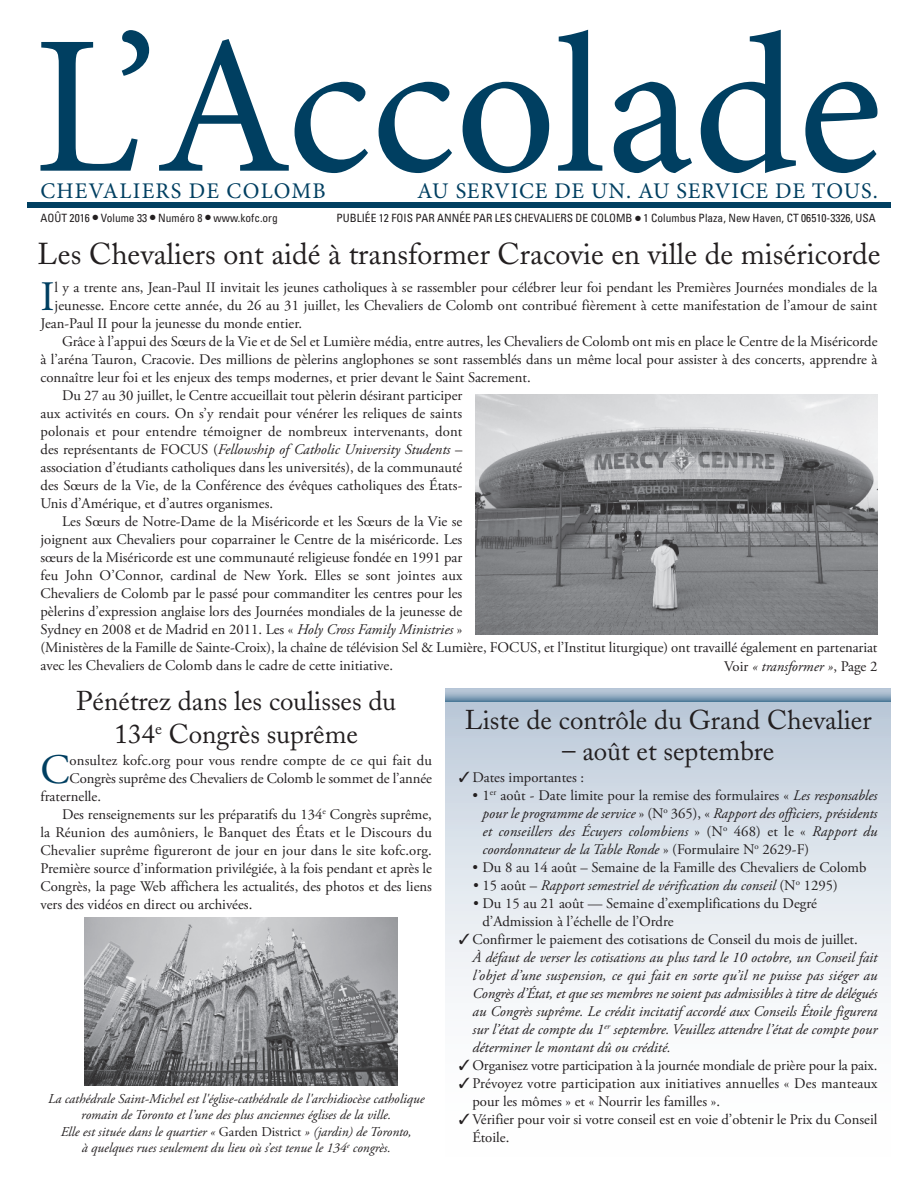
<style>
.page{position:relative;width:918px;height:1188px;background:#fff}
.page>*{position:absolute;margin:0;border:0;box-sizing:border-box;transform-origin:0 0}
.t1{font:41.85px "Adobe Garamond Pro";color:#003f61}
.t2{font:30px "Adobe Caslon";color:#231f20}
.t3{font:27px/33px "Adobe Caslon";color:#231f20;text-align:center}
.t4{font:22.35px "Minion Pro";letter-spacing:.04em;color:#003f61}
.t5{font:14.7px/18px "Adobe Garamond Pro";color:#231f20}
.t6{font:italic 14.7px/18px "Adobe Garamond Pro";color:#231f20;text-align:justify}
.t7{font:italic 13.5px/16.5px "Adobe Garamond Pro";color:#231f20;text-align:center}
.t8{font:condensed 11.4px "Univers";color:#231f20}
.s1{font-style:normal}
.s2{font-style:italic}
</style>
<div class="page">
<svg style="left:40px;top:30px;width:838px;height:143px"></svg>
<div style="left:27px;top:202px;width:864px;height:6px;background:#003f61"></div>
<div style="left:446px;top:688px;width:445px;height:473px;background:linear-gradient(to bottom,#c0cddc,#fff)"></div>
<svg style="left:446px;top:688px;width:445px;height:14px"></svg>
<img style="left:85px;top:917px;width:312px;height:169px">
<img style="left:475px;top:395px;width:403px;height:239px">
<h3 class="t4" style="left:41px;top:183px;width:287px">CHEVALIERS DE COLOMB</h3>
<h3 class="t4" style="left:417px;top:183px;width:462px">AU SERVICE DE UN. AU SERVICE DE TOUS.</h3>
<p class="t8" style="left:40px;top:213px;width:239px">AOÛT 2016 ● Volume 33 ● Numéro 8 ● www.kofc.org</p>
<p class="t8" style="left:336px;top:214px;width:541px">PUBLIÉE 12 FOIS PAR ANNÉE PAR LES CHEVALIERS DE COLOMB ● 1 Columbus Plaza, New Haven, CT 06510-3326, USA</p>
<h2 class="t2" style="left:37px;top:242px;width:845px">Les Chevaliers ont aidé à transformer Cracovie en ville de miséricorde</h2>
<h1 class="t1" style="left:41px;top:281px;width:16px">I</h1>
<p class="t5" style="left:55px;top:280px;width:824px">l y a trente ans, Jean-Paul II invitait les jeunes catholiques à se rassembler pour célébrer leur foi pendant les Premières Journées mondiales de la</p>
<p class="t5" style="left:55px;top:298px;width:824px">jeunesse. Encore cette année, du 26 au 31 juillet, les Chevaliers de Colomb ont contribué fièrement à cette manifestation de l’amour de saint</p>
<p class="t5" style="left:41px;top:316px;width:263px">Jean-Paul II pour la jeunesse du monde entier.</p>
<p class="t5" style="left:62px;top:334px;width:817px">Grâce à l’appui des Sœurs de la Vie et de Sel et Lumière média, entre autres, les Chevaliers de Colomb ont mis en place le Centre de la Miséricorde</p>
<p class="t5" style="left:41px;top:352px;width:838px">à l’aréna Tauron, Cracovie. Des millions de pèlerins anglophones se sont rassemblés dans un même local pour assister à des concerts, apprendre à</p>
<p class="t5" style="left:41px;top:370px;width:492px">connaître leur foi et les enjeux des temps modernes, et prier devant le Saint Sacrement.</p>
<p class="t5" style="left:62px;top:388px;width:402px">Du 27 au 30 juillet, le Centre accueillait tout pèlerin désirant participer</p>
<p class="t5" style="left:41px;top:406px;width:423px">aux activités en cours. On s’y rendait pour vénérer les reliques de saints</p>
<p class="t5" style="left:41px;top:424px;width:423px">polonais et pour entendre témoigner de nombreux intervenants, dont</p>
<p class="t6" style="left:41px;top:442px;width:423px"><span class="s1">des représentants de FOCUS (</span>Fellowship of Catholic University Students <span class="s1">–</span></p>
<p class="t5" style="left:41px;top:460px;width:423px">association d’étudiants catholiques dans les universités), de la communauté</p>
<p class="t5" style="left:41px;top:478px;width:423px">des Sœurs de la Vie, de la Conférence des évêques catholiques des États-</p>
<p class="t5" style="left:41px;top:496px;width:234px">Unis d’Amérique, et d’autres organismes.</p>
<p class="t5" style="left:62px;top:514px;width:402px">Les Sœurs de Notre-Dame de la Miséricorde et les Sœurs de la Vie se</p>
<p class="t5" style="left:41px;top:532px;width:423px">joignent aux Chevaliers pour coparrainer le Centre de la miséricorde. Les</p>
<p class="t5" style="left:41px;top:550px;width:423px">sœurs de la Miséricorde est une communauté religieuse fondée en 1991 par</p>
<p class="t5" style="left:41px;top:568px;width:423px">feu John O’Connor, cardinal de New York. Elles se sont jointes aux</p>
<p class="t5" style="left:41px;top:586px;width:423px">Chevaliers de Colomb par le passé pour commanditer les centres pour les</p>
<p class="t5" style="left:41px;top:604px;width:423px">pèlerins d’expression anglaise lors des Journées mondiales de la jeunesse de</p>
<p class="t5" style="left:41px;top:622px;width:423px">Sydney en 2008 et de Madrid en 2011. Les « <span class="s2">Holy Cross Family Ministries</span> »</p>
<p class="t5" style="left:41px;top:640px;width:839px">(Ministères de la Famille de Sainte-Croix), la chaîne de télévision Sel &amp; Lumière, FOCUS, et l’Institut liturgique) ont travaillé également en partenariat</p>
<p class="t5" style="left:41px;top:658px;width:354px">avec les Chevaliers de Colomb dans le cadre de cette initiative.</p>
<p class="t6" style="left:724px;top:659px;width:155px"><span class="s1">Voir</span> « transformer »<span class="s1">, Page 2</span></p>
<h3 class="t3" style="left:76px;top:688px;width:322px">Pénétrez dans les coulisses du<br>134<sup>e</sup> Congrès suprême</h3>
<h1 class="t1" style="left:40px;top:753px;width:31px">C</h1>
<p class="t5" style="left:70px;top:753px;width:364px">onsultez kofc.org pour vous rendre compte de ce qui fait du</p>
<p class="t5" style="left:70px;top:771px;width:364px">Congrès suprême des Chevaliers de Colomb le sommet de l’année</p>
<p class="t5" style="left:40px;top:789px;width:62px">fraternelle.</p>
<p class="t5" style="left:62px;top:807px;width:371px">Des renseignements sur les préparatifs du 134<sup>e</sup> Congrès suprême,</p>
<p class="t5" style="left:40px;top:825px;width:393px">la Réunion des aumôniers, le Banquet des États et le Discours du</p>
<p class="t5" style="left:41px;top:843px;width:393px">Chevalier suprême figureront de jour en jour dans le site kofc.org.</p>
<p class="t5" style="left:41px;top:861px;width:393px">Première source d’information privilégiée, à la fois pendant et après le</p>
<p class="t5" style="left:41px;top:879px;width:393px">Congrès, la page Web affichera les actualités, des photos et des liens</p>
<p class="t5" style="left:41px;top:897px;width:213px">vers des vidéos en direct ou archivées.</p>
<p class="t7" style="left:48px;top:1092px;width:378px">La cathédrale Saint-Michel est l'église-cathédrale de l'archidiocèse catholique romain de Toronto et l’une des plus anciennes églises de la ville.<br>Elle est située dans le quartier « <span class="s1">Garden District</span> » (jardin) de Toronto,<br>à quelques rues seulement du lieu où s’est tenue le 134<sup>e</sup> congrès.</p>
<h3 class="t3" style="left:465px;top:706px;width:408px">Liste de contrôle du Grand Chevalier</h3>
<h3 class="t3" style="left:562px;top:738px;width:214px">– août et septembre</h3>
<p class="t5" style="left:459px;top:769px;width:127px">✓ Dates importantes :</p>
<p class="t6" style="left:483px;top:787px;width:396px;text-indent:-10px"><span class="s1">• 1</span><sup>er</sup> <span class="s1">août - Date limite pour la remise des formulaires «</span> Les responsables pour le programme de service <span class="s1">» (N</span><sup>o</sup> <span class="s1">365), «</span> Rapport des officiers, présidents et conseillers des Écuyers colombiens <span class="s1">» (N</span><sup>o</sup> <span class="s1">468) et le «</span> Rapport du coordonnateur de la Table Ronde <span class="s1">» (Formulaire N</span><sup>o</sup> <span class="s1">2629-F)</span></p>
<p class="t5" style="left:472px;top:859px;width:395px">• Du 8 au 14 août – Semaine de la Famille des Chevaliers de Colomb</p>
<p class="t6" style="left:472px;top:877px;width:367px">• <span class="s1">15 août –</span> Rapport semestriel de vérification du conseil <span class="s1">(N</span><sup>o</sup> <span class="s1">1295)</span></p>
<p class="t5" style="left:483px;top:895px;width:336px;text-indent:-10px"><span class="s2">•</span> Du 15 au 21 août — Semaine d’exemplifications du Degré d’Admission à l’échelle de l’Ordre</p>
<p class="t6" style="left:472px;top:931px;width:407px;text-align:left;text-indent:-13px">✓ <span class="s1">Confirmer le paiement des cotisations de Conseil du mois de juillet.<br></span>À défaut de verser les cotisations au plus tard le 10 octobre, un Conseil fait l’objet d’une suspension, ce qui fait en sorte qu’il ne puisse pas siéger au Congrès d’État, et que ses membres ne soient pas admissibles à titre de délégués au Congrès suprême. Le crédit incitatif accordé aux Conseils Étoile figurera sur l’état de compte du 1<sup>er</sup> septembre. Veuillez attendre l’état de compte pour déterminer le montant dû ou crédité.</p>
<p class="t5" style="left:459px;top:1057px;width:420px">✓ Organisez votre participation à la journée mondiale de prière pour la paix.</p>
<p class="t5" style="left:472px;top:1075px;width:407px;text-indent:-14px">✓ Prévoyez votre participation aux initiatives annuelles « Des manteaux pour les mômes » et « Nourrir les familles ».</p>
<p class="t5" style="left:472px;top:1111px;width:406px;text-indent:-13px">✓ Vérifier pour voir si votre conseil est en voie d’obtenir le Prix du Conseil<br>Étoile.</p>
</div>
